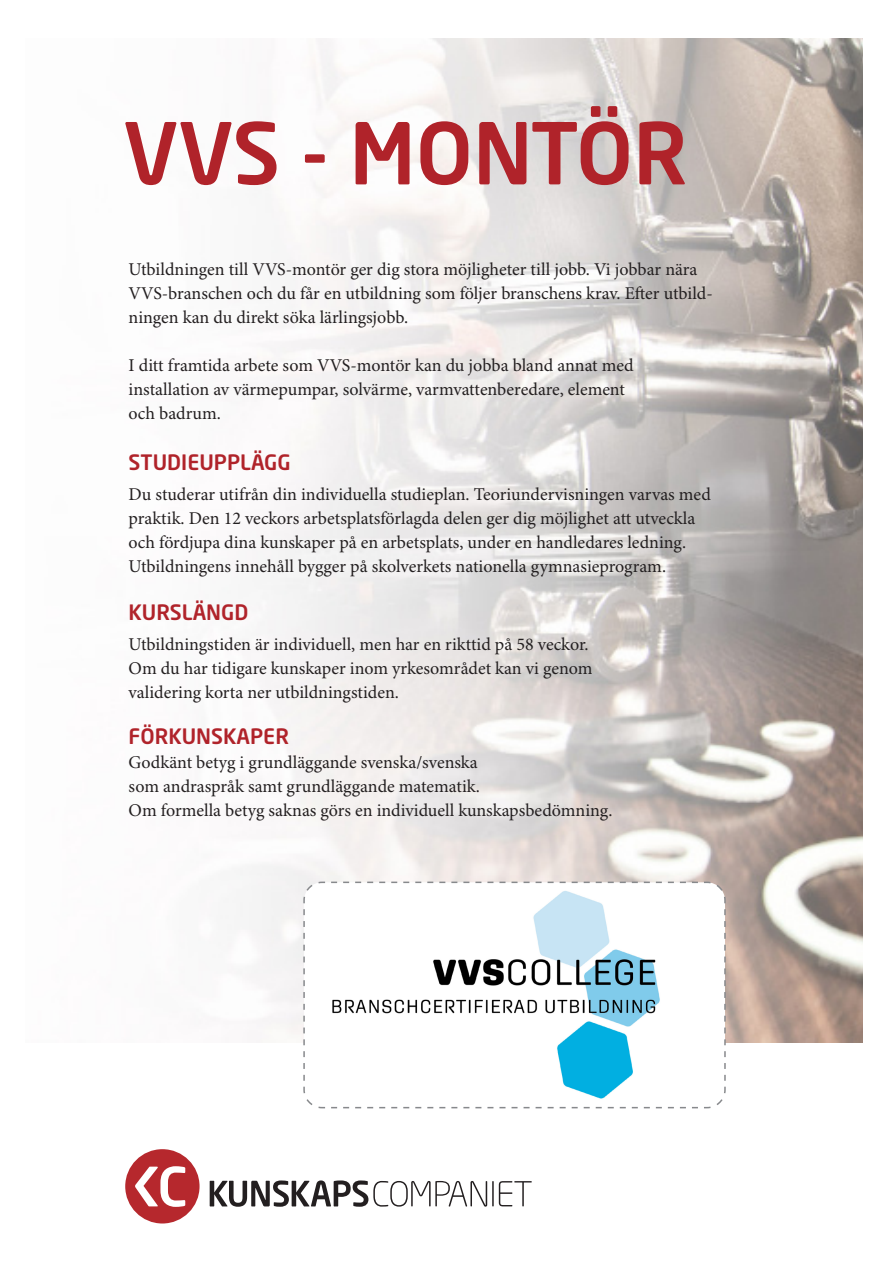
<style>
.page{position:relative;width:893px;height:1263px;background:#fff}
.page>*{position:absolute;margin:0;border:0;box-sizing:border-box;transform-origin:0 0}
.t1{font:500 84px "Neo Sans Pro";color:#b0232a}
.t2{font:500 21px "Neo Sans Pro";color:#b0232a}
.t3{font:18px/24px "Minion Pro";color:#231f20}
</style>
<div class="page">
<img style="left:240px;top:38px;width:622px;height:1005px">
<svg style="left:210px;top:1180px;width:277px;height:27px"></svg>
<hr style="left:492px;top:1181px;width:2px;height:25px;background:#231f20">
<svg style="left:499px;top:1181px;width:33px;height:25px"></svg>
<div style="left:125px;top:1149px;width:75px;height:74px;background:#b6282d;border-radius:50%"></div>
<svg style="left:135px;top:1166px;width:50px;height:41px"></svg>
<svg style="left:303px;top:881px;width:423px;height:228px"></svg>
<p class="t1" style="left:123px;top:100px;width:566px">VVS - MONTÖR</p>
<p class="t3" style="left:129px;top:258px;width:586px">Utbildningen till VVS-montör ger dig stora möjligheter till jobb. Vi jobbar nära<br>VVS-branschen och du får en utbildning som följer branschens krav. Efter utbild&shy;ningen kan du direkt söka lärlingsjobb.</p>
<p class="t3" style="left:129px;top:354px;width:507px">I ditt framtida arbete som VVS-montör kan du jobba bland annat med</p>
<p class="t3" style="left:129px;top:378px;width:498px">installation av värmepumpar, solvärme, varmvattenberedare, element</p>
<p class="t3" style="left:129px;top:402px;width:94px">och badrum.</p>
<p class="t2" style="left:129px;top:449px;width:164px">STUDIEUPPLÄGG</p>
<p class="t3" style="left:129px;top:483px;width:584px">Du studerar utifrån din individuella studieplan. Teoriundervisningen varvas med praktik. Den 12 veckors arbetsplatsförlagda delen ger dig möjlighet att utveckla och fördjupa dina kunskaper på en arbetsplats, under en handledares ledning.</p>
<p class="t3" style="left:129px;top:555px;width:539px">Utbildningens innehåll bygger på skolverkets nationella gymnasieprogram.</p>
<p class="t2" style="left:129px;top:599px;width:121px">KURSLÄNGD</p>
<p class="t3" style="left:129px;top:633px;width:462px">Utbildningstiden är individuell, men har en rikttid på 58 veckor.</p>
<p class="t3" style="left:129px;top:657px;width:465px">Om du har tidigare kunskaper inom yrkesområdet kan vi genom</p>
<p class="t3" style="left:129px;top:681px;width:272px">validering korta ner utbildningstiden.</p>
<p class="t2" style="left:129px;top:722px;width:162px">FÖRKUNSKAPER</p>
<p class="t3" style="left:129px;top:750px;width:351px">Godkänt betyg i grundläggande svenska/svenska</p>
<p class="t3" style="left:129px;top:774px;width:353px">som andraspråk samt grundläggande matematik.</p>
<p class="t3" style="left:129px;top:798px;width:485px">Om formella betyg saknas görs en individuell kunskapsbedömning.</p>
</div>
